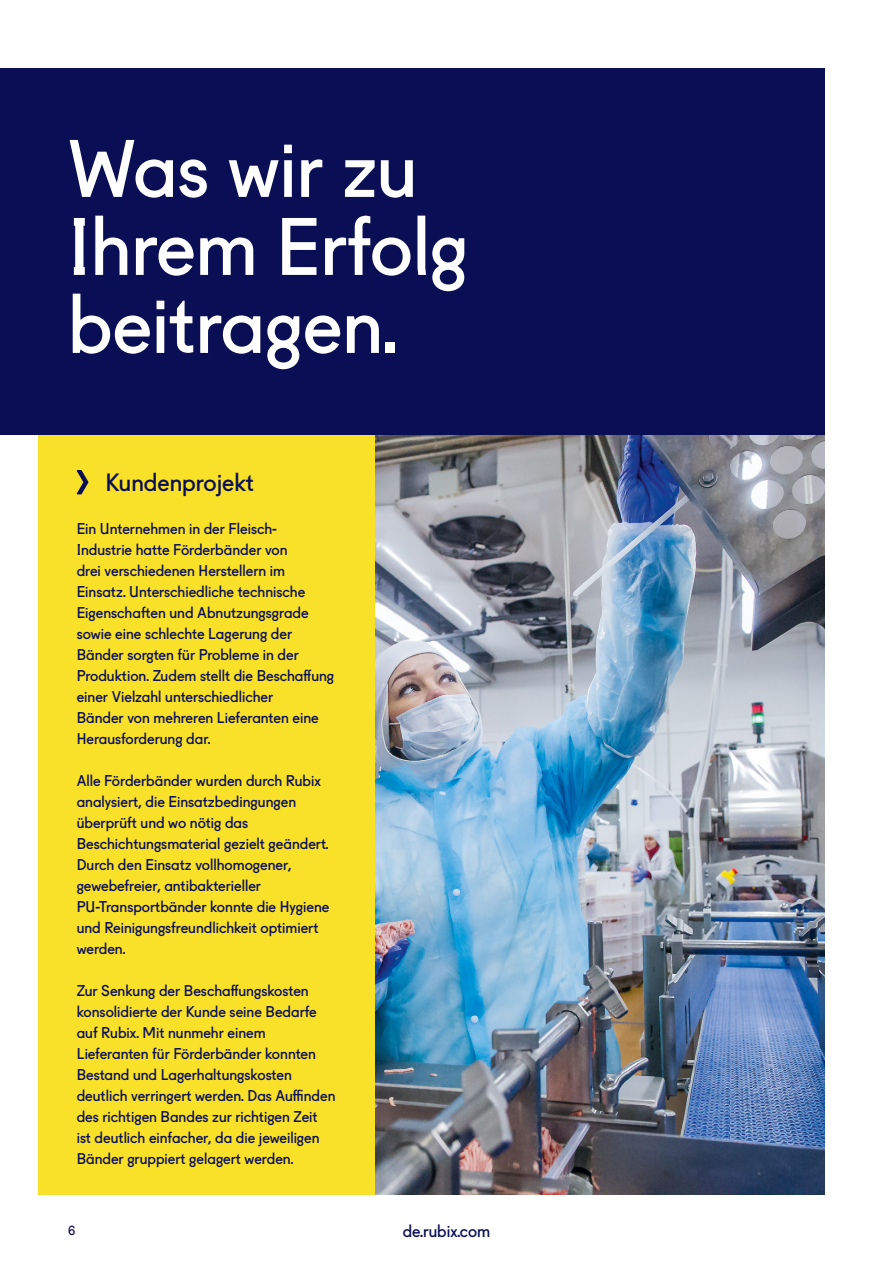
<style>
.page{position:relative;width:893px;height:1263px;background:#fff}
.page>*{position:absolute;margin:0;border:0;box-sizing:border-box;transform-origin:0 0}
.t1{font:78px "Fugue";color:#fff}
.Body{font:24px "Fugue";color:#0a0f55}
.t2{font:16.5px "Fugue";color:#0a0f55}
.Body-2{font:15px/21px "Fugue";color:#0a0f55}
.Body-3{font:12.75px "Fugue";color:#0a0f55}
</style>
<div class="page">
<img style="left:375px;top:435px;width:450px;height:759px">
<div style="left:0;top:68px;width:825px;height:367px;background:#0a0f55"></div>
<div style="left:38px;top:435px;width:337px;height:759px;background:#f9e029"></div>
<svg style="left:77px;top:470px;width:12px;height:24px"></svg>
<p class="t1" style="left:68px;top:107px;width:351px">Was wir zu</p>
<p class="t1" style="left:68px;top:185px;width:401px">Ihrem Erfolg</p>
<p class="t1" style="left:68px;top:263px;width:330px">beitragen.</p>
<p class="Body" style="left:106px;top:464px;width:150px">Kundenprojekt</p>
<p class="Body-2" style="left:77px;top:516px;width:259px">Ein Unternehmen in der Fleisch-Industrie hatte Förderbänder von<br>drei verschiedenen Herstellern im Einsatz. Unterschiedliche technische Eigenschaften und Abnutzungsgrade sowie eine schlechte Lagerung der Bänder sorgten für Probleme in der Produktion. Zudem stellt die Beschaffung einer Vielzahl unterschiedlicher<br>Bänder von mehreren Lieferanten eine Herausforderung dar.</p>
<p class="Body-2" style="left:77px;top:769px;width:254px">Alle Förderbänder wurden durch Rubix analysiert, die Einsatzbedingungen überprüft und wo nötig das Beschichtungsmaterial gezielt geändert.<br>Durch den Einsatz vollhomogener, gewebefreier, antibakterieller PU-Transportbänder konnte die Hygiene und Reinigungsfreundlichkeit optimiert werden.</p>
<p class="Body-2" style="left:77px;top:979px;width:260px">Zur Senkung der Beschaffungskosten konsolidierte der Kunde seine Bedarfe auf Rubix. Mit nunmehr einem Lieferanten für Förderbänder konnten Bestand und Lagerhaltungskosten deutlich verringert werden. Das Auffinden des richtigen Bandes zur richtigen Zeit ist deutlich einfacher, da die jeweiligen Bänder gruppiert gelagert werden.</p>
<p class="Body-3" style="left:68px;top:1220px;width:9px">6</p>
<p class="t2" style="left:403px;top:1218px;width:89px">de.rubix.com</p>
</div>
